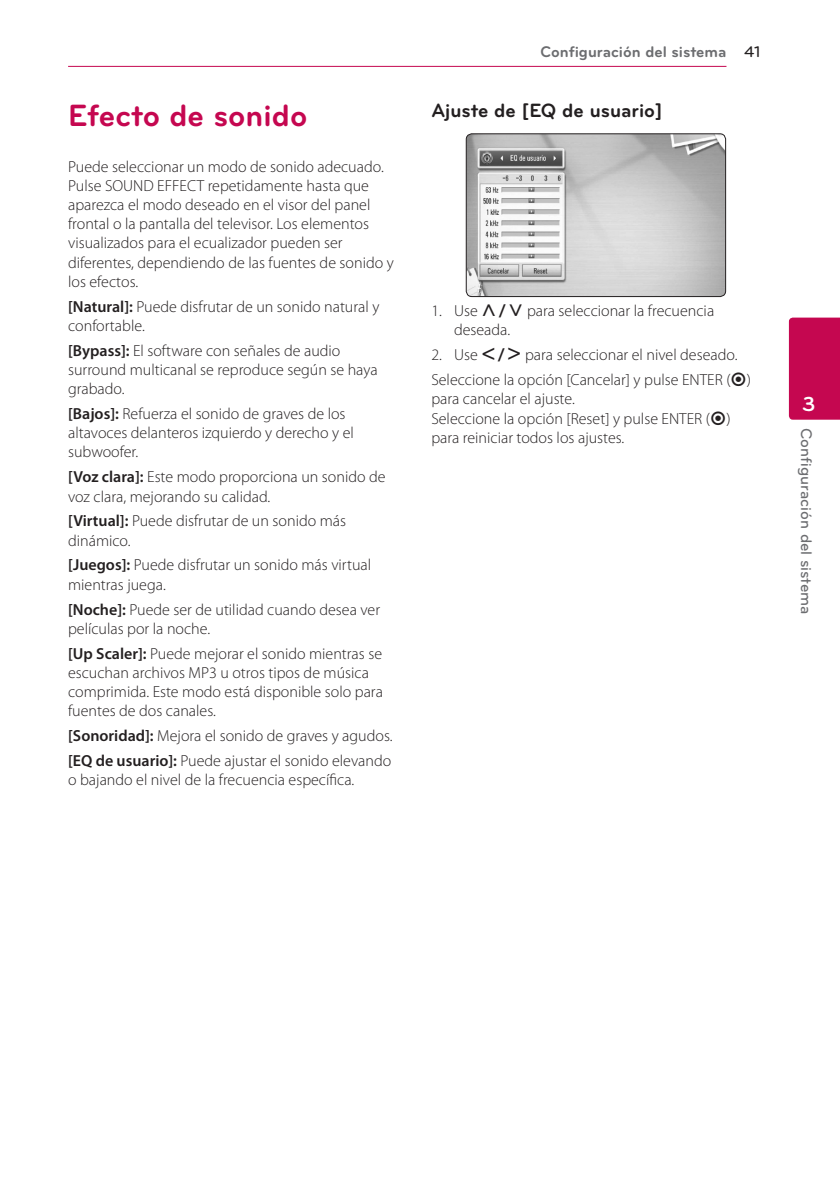
<style>
.page{position:relative;width:840px;height:1191px;background:#fff}
.page>*{position:absolute;margin:0;border:0;box-sizing:border-box;transform-origin:0 0}
.Title_1{font:700 32px "Bryant LG";color:#c50750}
.t1{font:700 21px "Bryant LG";color:#fff}
.Title_3{font:700 20px "Bryant LG";color:#231f20}
.Content_text_Light{font:300 16px/19.2px "Myriad Pro";color:#231f20}
.Content_text_Num{font:300 16px/19.2px "Myriad Pro";color:#231f20}
.t2{font:700 16px "Bryant LG";color:#6c6d70}
.t3{font:500 16px "Bryant LG";color:#6c6d70}
.s1{font-weight:600}
.s2{font-weight:500;color:#231f20}
.s3{font-family:"UPSYS Common";font-weight:400}
</style>
<div class="page">
<hr style="left:68px;top:66px;width:658px;height:1px;background:#c50750">
<div style="left:788px;top:317px;width:51px;height:103px;background:#c50750"></div>
<img style="left:467px;top:134px;width:258px;height:162px">
<div style="left:465px;top:133px;width:260px;height:164px;border:1px solid #231f20;border-radius:6px"></div>
<p class="Title_1" style="left:68px;top:96px;width:241px">Efecto de sonido</p>
<p class="Content_text_Light" style="left:68px;top:156px;width:327px">Puede seleccionar un modo de sonido adecuado.<br>Pulse SOUND EFFECT repetidamente hasta que aparezca el modo deseado en el visor del panel frontal o la pantalla del televisor. Los elementos visualizados para el ecualizador pueden ser diferentes, dependiendo de las fuentes de sonido y los efectos.</p>
<p class="Content_text_Light" style="left:68px;top:296px;width:312px"><span class="s1">[Natural]:</span> Puede disfrutar de un sonido natural y confortable.</p>
<p class="Content_text_Light" style="left:68px;top:341px;width:311px"><span class="s1">[Bypass]:</span> El software con señales de audio surround multicanal se reproduce según se haya grabado.</p>
<p class="Content_text_Light" style="left:68px;top:404px;width:287px"><span class="s1">[Bajos]:</span> Refuerza el sonido de graves de los altavoces delanteros izquierdo y derecho y el subwoofer.</p>
<p class="Content_text_Light" style="left:68px;top:467px;width:319px"><span class="s1">[Voz clara]:</span> Este modo proporciona un sonido de voz clara, mejorando su calidad.</p>
<p class="Content_text_Light" style="left:68px;top:511px;width:279px"><span class="s1">[Virtual]:</span> Puede disfrutar de un sonido más dinámico.</p>
<p class="Content_text_Light" style="left:68px;top:555px;width:304px"><span class="s1">[Juegos]:</span> Puede disfrutar un sonido más virtual mientras juega.</p>
<p class="Content_text_Light" style="left:68px;top:599px;width:313px"><span class="s1">[Noche]:</span> Puede ser de utilidad cuando desea ver películas por la noche.</p>
<p class="Content_text_Light" style="left:68px;top:643px;width:316px"><span class="s1">[Up Scaler]:</span> Puede mejorar el sonido mientras se escuchan archivos MP3 u otros tipos de música comprimida. Este modo está disponible solo para fuentes de dos canales.</p>
<p class="Content_text_Light" style="left:68px;top:726px;width:326px"><span class="s1">[Sonoridad]:</span> Mejora el sonido de graves y agudos.</p>
<p class="Content_text_Light" style="left:68px;top:751px;width:324px"><span class="s1">[EQ de usuario]:</span> Puede ajustar el sonido elevando o bajando el nivel de la frecuencia específica.</p>
<p class="t2" style="left:540px;top:42px;width:221px">Configuración del sistema <span class="s2">41</span></p>
<p class="Title_3" style="left:431px;top:98px;width:232px">Ajuste de [EQ de usuario]</p>
<p class="Content_text_Num" style="left:454px;top:301px;width:261px;text-indent:-23px">1. Use <span class="s3">W/S</span> para seleccionar la frecuencia deseada.</p>
<p class="Content_text_Num" style="left:431px;top:345px;width:307px">2. Use <span class="s3">A/D</span> para seleccionar el nivel deseado.</p>
<p class="Content_text_Light" style="left:431px;top:370px;width:321px">Seleccione la opción [Cancelar] y pulse ENTER (<span class="s3">b</span>) para cancelar el ajuste.<br>Seleccione la opción [Reset] y pulse ENTER (<span class="s3">b</span>) para reiniciar todos los ajustes.</p>
<h2 class="t1" style="left:801px;top:391px;width:15px">3</h2>
<p class="t3" style="left:815px;top:428px;width:188px;rotate:90deg">Configuración del sistema</p>
</div>
